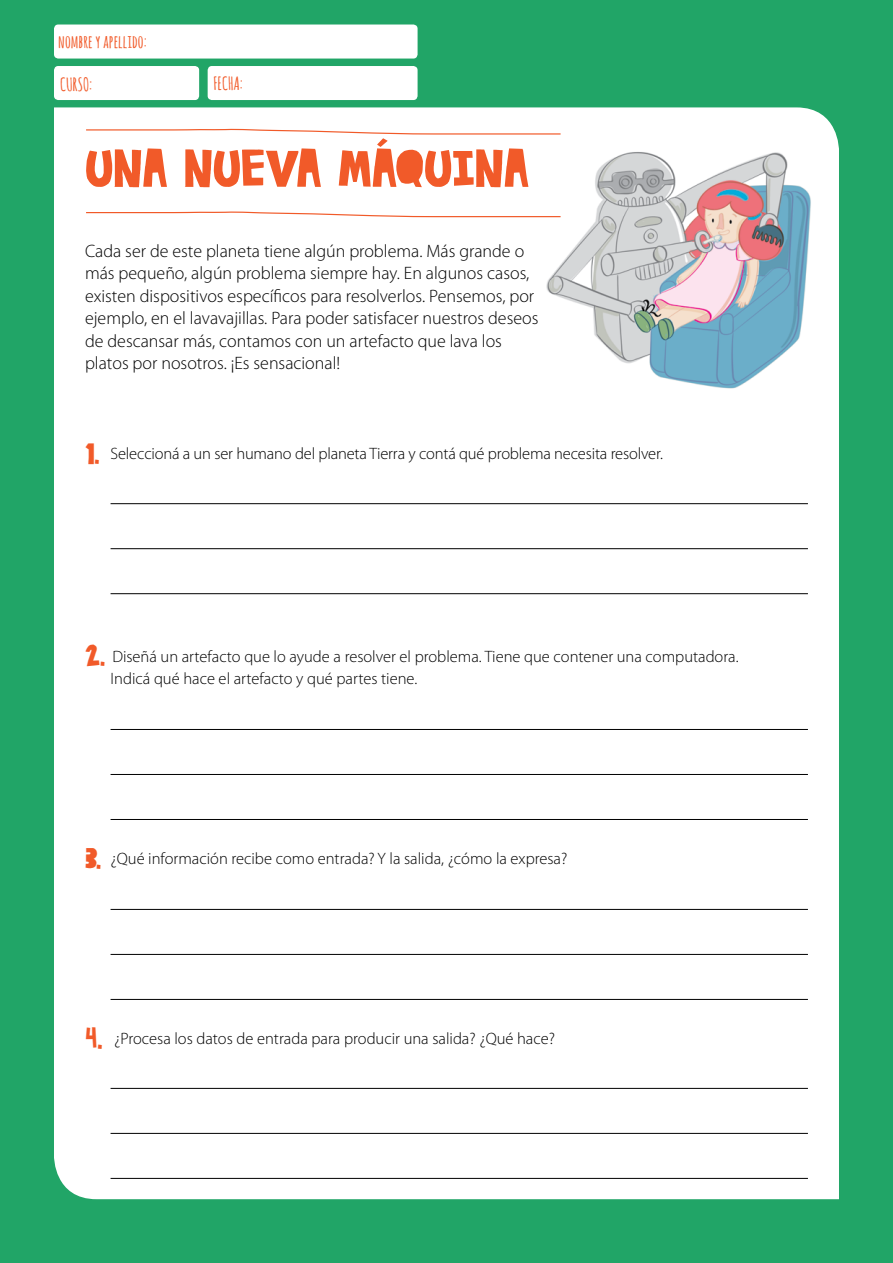
<style>
.page{position:relative;width:893px;height:1263px;background:#21a567}
.page>*{position:absolute;margin:0;border:0;box-sizing:border-box;transform-origin:0 0}
.t1{font:52.5px "DK Cut Along";color:#f15a29}
.t2{font:300 18px/22.5px "Myriad Pro";color:#000}
.t3{font:700 18px "Amatic SC";color:#f15a29}
.t4{font:300 16.5px/22.5px "Myriad Pro";color:#000}
.s1{font-family:"DK Cut Along";font-weight:400;font-size:30px;color:#f15a29}
.s2{font-family:"DK Prince Frog";font-weight:400;font-size:30px;color:#f15a29}
</style>
<div class="page">
<div style="left:54px;top:107px;width:785px;height:1092px;background:#fff"></div>
<div style="left:54px;top:25px;width:364px;height:34px;background:#fff;border-radius:4px"></div>
<div style="left:54px;top:66px;width:145px;height:34px;background:#fff;border-radius:4px"></div>
<div style="left:208px;top:66px;width:210px;height:34px;background:#fff;border-radius:4px"></div>
<img style="left:542px;top:139px;width:290px;height:262px">
<svg style="left:85px;top:128px;width:477px;height:7px"></svg>
<svg style="left:85px;top:210px;width:477px;height:8px"></svg>
<hr style="left:111px;top:503px;width:697px;height:1px;background:#000">
<hr style="left:111px;top:593px;width:697px;height:1px;background:#000">
<hr style="left:111px;top:548px;width:697px;height:1px;background:#000">
<hr style="left:111px;top:729px;width:697px;height:1px;background:#000">
<hr style="left:111px;top:909px;width:697px;height:1px;background:#000">
<hr style="left:111px;top:774px;width:697px;height:1px;background:#000">
<hr style="left:111px;top:954px;width:697px;height:1px;background:#000">
<hr style="left:111px;top:819px;width:697px;height:1px;background:#000">
<hr style="left:111px;top:999px;width:697px;height:1px;background:#000">
<hr style="left:111px;top:1088px;width:697px;height:1px;background:#000">
<hr style="left:111px;top:1133px;width:697px;height:1px;background:#000">
<hr style="left:111px;top:1178px;width:697px;height:1px;background:#000">
<p class="t3" style="left:58px;top:29px;width:90px">nombre y apellido:</p>
<p class="t3" style="left:60px;top:72px;width:34px">CURSO:</p>
<p class="t3" style="left:214px;top:71px;width:31px">FECHA:</p>
<h1 class="t1" style="left:85px;top:137px;width:446px">UNA NUEVA MÁQUINA</h1>
<p class="t2" style="left:85px;top:240px;width:455px">Cada ser de este planeta tiene algún problema. Más grande o más pequeño, algún problema siempre hay. En algunos casos, existen dispositivos específicos para resolverlos. Pensemos, por ejemplo, en el lavavajillas. Para poder satisfacer nuestros deseos de descansar más, contamos con un artefacto que lava los platos por nosotros. ¡Es sensacional!</p>
<p class="t4" style="left:85px;top:443px;width:579px"><span class="s1">1.</span> Seleccioná a un ser humano del planeta Tierra y contá qué problema necesita resolver.</p>
<p class="t4" style="left:111px;top:645px;width:630px;text-indent:-26px"><span class="s1">2.</span> Diseñá un artefacto que lo ayude a resolver el problema. Tiene que contener una computadora.<br>Indicá qué hace el artefacto y qué partes tiene.</p>
<p class="t4" style="left:85px;top:848px;width:484px"><span class="s1">3.</span> ¿Qué información recibe como entrada? Y la salida, ¿cómo la expresa?</p>
<p class="t4" style="left:85px;top:1028px;width:472px"><span class="s2">4</span><span class="s1">.</span> ¿Procesa los datos de entrada para producir una salida? ¿Qué hace?</p>
</div>
